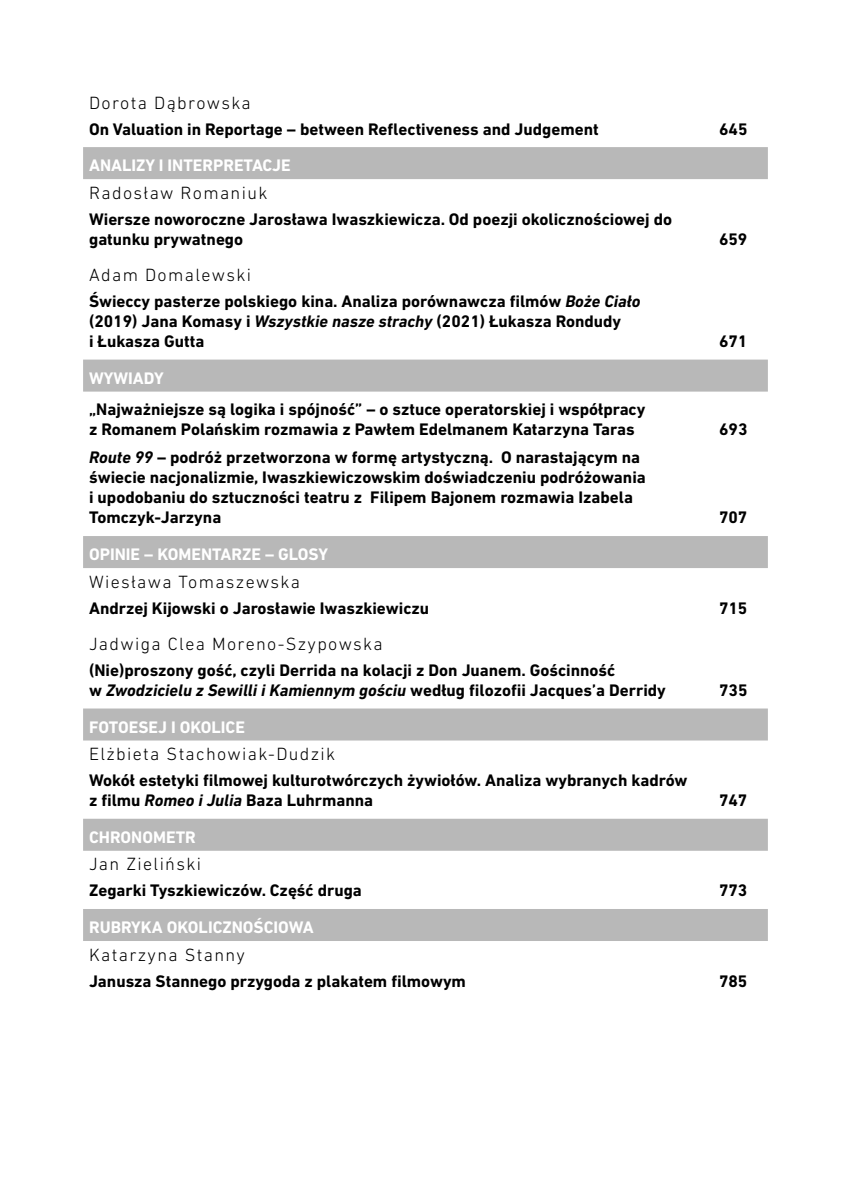
<style>
.page{position:relative;width:857px;height:1197px;background:#fff}
.page>*{position:absolute;margin:0;border:0;box-sizing:border-box;transform-origin:0 0}
.t1{font:300 18px "DIN Next LT Pro";letter-spacing:.075em;color:#000}
.t2{font:700 17px/20px "DIN Next LT Pro";color:#000}
.t3{font:700 17px "DIN Next LT Pro";color:#fff}
.s1{font-style:italic}
</style>
<div class="page">
<div style="left:83px;top:147px;width:684px;height:32px;background:#b8b8b8"></div>
<div style="left:83px;top:359px;width:684px;height:32px;background:#b8b8b8"></div>
<div style="left:83px;top:536px;width:684px;height:32px;background:#b8b8b8"></div>
<div style="left:83px;top:708px;width:684px;height:32px;background:#b8b8b8"></div>
<div style="left:83px;top:818px;width:684px;height:32px;background:#b8b8b8"></div>
<div style="left:83px;top:908px;width:684px;height:32px;background:#b8b8b8"></div>
<p class="t1" style="left:89px;top:92px;width:163px">Dorota Dąbrowska</p>
<p class="t2" style="left:89px;top:119px;width:511px">On Valuation in Reportage – between Reflectiveness and Judgement</p>
<p class="t2" style="left:718px;top:119px;width:30px">645</p>
<p class="t3" style="left:89px;top:155px;width:203px">ANALIZY I INTERPRETACJE</p>
<p class="t1" style="left:89px;top:182px;width:180px">Radosław Romaniuk</p>
<p class="t2" style="left:89px;top:209px;width:584px">Wiersze noworoczne Jarosława Iwaszkiewicza. Od poezji okolicznościowej do gatunku prywatnego</p>
<p class="t2" style="left:718px;top:229px;width:30px">659</p>
<p class="t1" style="left:89px;top:264px;width:163px">Adam Domalewski</p>
<p class="t2" style="left:89px;top:291px;width:552px">Świeccy pasterze polskiego kina. Analiza porównawcza filmów <span class="s1">Boże Ciało </span>(2019) Jana Komasy i <span class="s1">Wszystkie nasze strachy</span> (2021) Łukasza Rondudy<br>i Łukasza Gutta</p>
<p class="t3" style="left:89px;top:368px;width:76px">WYWIADY</p>
<p class="t2" style="left:89px;top:399px;width:557px">„Najważniejsze są logika i spójność” – o sztuce operatorskiej i współpracy z Romanem Polańskim rozmawia z Pawłem Edelmanem Katarzyna Taras</p>
<p class="t2" style="left:89px;top:447px;width:558px"><span class="s1">Route 99</span> – podróż przetworzona w formę artystyczną. O narastającym na świecie nacjonalizmie, Iwaszkiewiczowskim doświadczeniu podróżowania i upodobaniu do sztuczności teatru z Filipem Bajonem rozmawia Izabela Tomczyk-Jarzyna</p>
<p class="t2" style="left:718px;top:331px;width:30px">671</p>
<p class="t2" style="left:718px;top:419px;width:30px">693</p>
<p class="t2" style="left:718px;top:507px;width:30px">707</p>
<p class="t3" style="left:89px;top:544px;width:240px">OPINIE – KOMENTARZE – GLOSY</p>
<p class="t1" style="left:89px;top:571px;width:212px">Wiesława Tomaszewska</p>
<p class="t2" style="left:89px;top:598px;width:341px">Andrzej Kijowski o Jarosławie Iwaszkiewiczu</p>
<p class="t2" style="left:718px;top:598px;width:30px">715</p>
<p class="t1" style="left:89px;top:633px;width:295px">Jadwiga Clea Moreno-Szypowska</p>
<p class="t2" style="left:89px;top:660px;width:578px">(Nie)proszony gość, czyli Derrida na kolacji z Don Juanem. Gościnność<br>w <span class="s1">Zwodzicielu z Sewilli i Kamiennym gościu</span> według filozofii Jacques’a Derridy</p>
<p class="t2" style="left:718px;top:680px;width:30px">735</p>
<p class="t3" style="left:89px;top:716px;width:157px">FOTOESEJ I OKOLICE</p>
<p class="t1" style="left:89px;top:743px;width:247px">Elżbieta Stachowiak-Dudzik</p>
<p class="t2" style="left:89px;top:770px;width:599px">Wokół estetyki filmowej kulturotwórczych żywiołów. Analiza wybranych kadrów z filmu <span class="s1">Romeo i Julia</span> Baza Luhrmanna</p>
<p class="t2" style="left:718px;top:790px;width:30px">747</p>
<p class="t3" style="left:89px;top:826px;width:108px">CHRONOMETR</p>
<p class="t1" style="left:89px;top:853px;width:113px">Jan Zieliński</p>
<p class="t2" style="left:89px;top:880px;width:274px">Zegarki Tyszkiewiczów. Część druga</p>
<p class="t2" style="left:718px;top:880px;width:30px">773</p>
<p class="t3" style="left:89px;top:917px;width:226px">RUBRYKA OKOLICZNOŚCIOWA</p>
<p class="t1" style="left:89px;top:944px;width:157px">Katarzyna Stanny</p>
<p class="t2" style="left:89px;top:970px;width:378px">Janusza Stannego przygoda z plakatem filmowym</p>
<p class="t2" style="left:718px;top:970px;width:30px">785</p>
</div>
